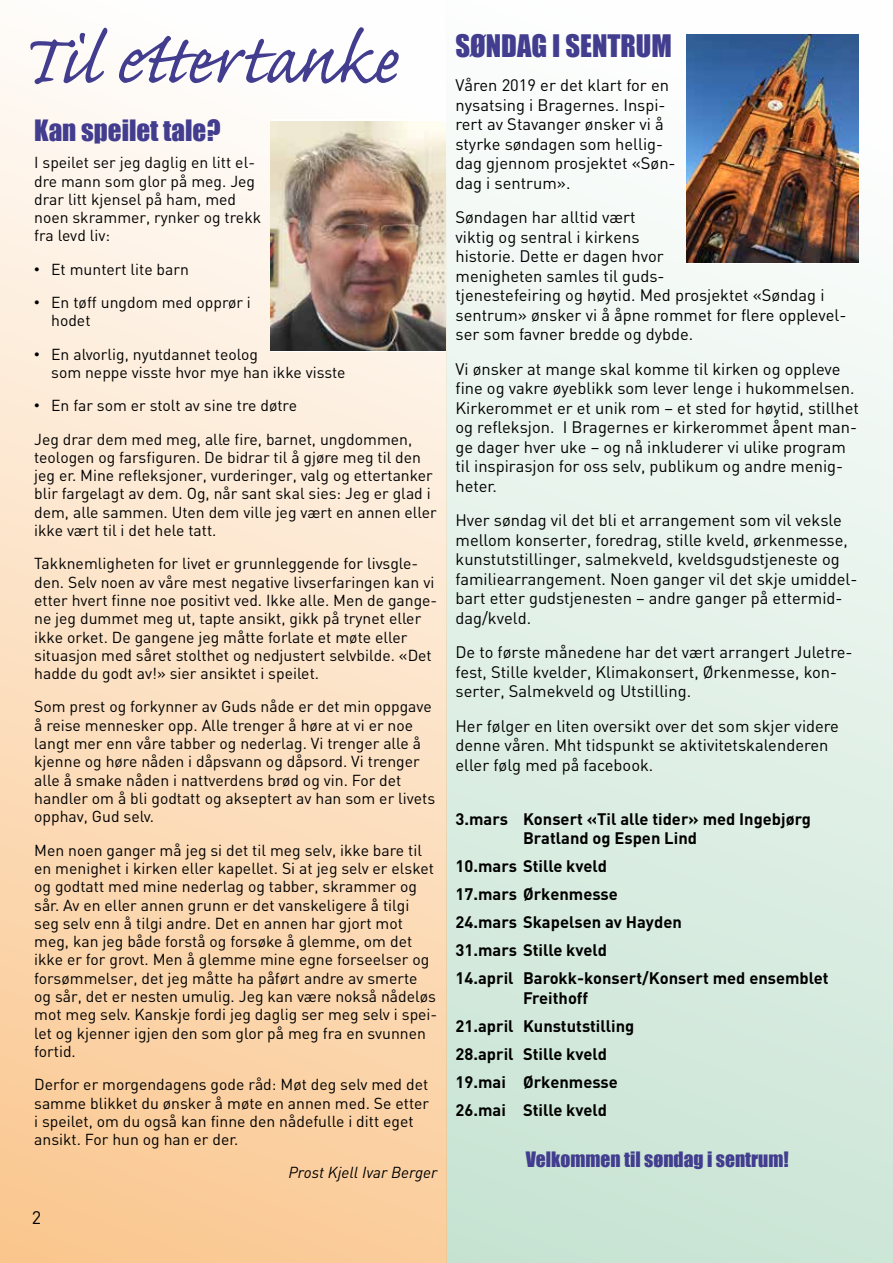
<style>
.page{position:relative;width:893px;height:1263px;background:#fff}
.page>*{position:absolute;margin:0;border:0;box-sizing:border-box;transform-origin:0 0}
.t1{font:91.5px "Caflisch Script Pro";letter-spacing:-.02em;color:#423d8e}
.t2{font:28.5px "Impact";color:#423d8e}
.t3{font:27px "Impact";color:#423d8e}
.t4{font:19.5px "Impact";color:#423d8e}
.t5{font:18px "DIN";color:#000}
.t6{font:16.5px/19.5px "DIN";color:#000}
.t7{font:700 16.5px/28px "DIN";color:#000}
.t8{font:15.75px/18.3px "DIN";color:#000}
.t9{font:italic 15.75px "DIN";color:#000}
.s1{font-family:"Arial"}
</style>
<div class="page">
<div style="left:446px;top:0;width:447px;height:1263px;background:linear-gradient(to bottom,#fff,#c9e4d4)"></div>
<div style="left:0;top:0;width:446px;height:1263px;background:linear-gradient(to bottom,#fefefe,#faca95)"></div>
<img style="left:271px;top:121px;width:174px;height:229px">
<img style="left:686px;top:34px;width:173px;height:229px">
<h1 class="t1" style="left:17px;top:13px;width:380px">Til ettertanke</h1>
<h3 class="t3" style="left:34px;top:109px;width:188px">Kan speilet tale?</h3>
<p class="t8" style="left:34px;top:153px;width:229px">I speilet ser jeg daglig en litt el&shy;dre mann som glor på meg. Jeg drar litt kjensel på ham, med noen skrammer, rynker og trekk fra levd liv:</p>
<p class="t8" style="left:34px;top:260px;width:156px"><span class="s1">•</span> Et muntert lite barn</p>
<p class="t8" style="left:51px;top:293px;width:201px;text-indent:-17px"><span class="s1">•</span> En tøff ungdom med opprør i hodet</p>
<p class="t8" style="left:51px;top:344px;width:296px;text-indent:-17px"><span class="s1">•</span> En alvorlig, nyutdannet teolog<br>som neppe visste hvor mye han ikke visste</p>
<p class="t8" style="left:34px;top:389px;width:380px;line-height:33.3px"><span class="s1">•</span> En far som er stolt av sine tre døtre<br>Jeg drar dem med meg, alle fire, barnet, ungdommen,</p>
<p class="t8" style="left:34px;top:448px;width:404px">teologen og farsfiguren. De bidrar til å gjøre meg til den jeg er. Mine refleksjoner, vurderinger, valg og ettertanker blir fargelagt av dem. Og, når sant skal sies: Jeg er glad i dem, alle sammen. Uten dem ville jeg vært en annen eller ikke vært til i det hele tatt.</p>
<p class="t8" style="left:34px;top:554px;width:405px">Takknemligheten for livet er grunnleggende for livsgle&shy;den. Selv noen av våre mest negative livserfaringen kan vi etter hvert finne noe positivt ved. Ikke alle. Men de gange&shy;ne jeg dummet meg ut, tapte ansikt, gikk på trynet eller ikke orket. De gangene jeg måtte forlate et møte eller situasjon med såret stolthet og nedjustert selvbilde. «Det hadde du godt av!» sier ansiktet i speilet.</p>
<p class="t8" style="left:34px;top:697px;width:402px">Som prest og forkynner av Guds nåde er det min oppgave å reise mennesker opp. Alle trenger å høre at vi er noe langt mer enn våre tabber og nederlag. Vi trenger alle å kjenne og høre nåden i dåpsvann og dåpsord. Vi trenger alle å smake nåden i nattverdens brød og vin. For det handler om å bli godtatt og akseptert av han som er livets opphav, Gud selv.</p>
<p class="t8" style="left:34px;top:840px;width:405px">Men noen ganger må jeg si det til meg selv, ikke bare til en menighet i kirken eller kapellet. Si at jeg selv er elsket og godtatt med mine nederlag og tabber, skrammer og sår. Av en eller annen grunn er det vanskeligere å tilgi seg selv enn å tilgi andre. Det en annen har gjort mot meg, kan jeg både forstå og forsøke å glemme, om det ikke er for grovt. Men å glemme mine egne forseelser og forsømmelser, det jeg måtte ha påført andre av smerte og sår, det er nesten umulig. Jeg kan være nokså nådeløs mot meg selv. Kanskje fordi jeg daglig ser meg selv i spei&shy;let og kjenner igjen den som glor på meg fra en svunnen fortid.</p>
<p class="t8" style="left:34px;top:1075px;width:396px">Derfor er morgendagens gode råd: Møt deg selv med det samme blikket du ønsker å møte en annen med. Se etter i speilet, om du også kan finne den nådefulle i ditt eget ansikt. For hun og han er der.</p>
<p class="t9" style="left:288px;top:1163px;width:151px">Prost Kjell Ivar Berger</p>
<p class="t5" style="left:32px;top:1207px;width:11px">2</p>
<h2 class="t2" style="left:455px;top:23px;width:218px">SØNDAG I SENTRUM</h2>
<p class="t6" style="left:455px;top:75px;width:222px">Våren 2019 er det klart for en nysatsing i Bragernes. Inspi&shy;rert av Stavanger ønsker vi å styrke søndagen som hellig&shy;dag gjennom prosjektet «Søn&shy;dag i sentrum».</p>
<p class="t6" style="left:455px;top:207px;width:392px">Søndagen har alltid vært<br>viktig og sentral i kirkens<br>historie. Dette er dagen hvor<br>menigheten samles til guds-<br>tjenestefeiring og høytid. Med prosjektet «Søndag i sentrum» ønsker vi å åpne rommet for flere opplevel&shy;ser som favner bredde og dybde.</p>
<p class="t6" style="left:455px;top:359px;width:405px">Vi ønsker at mange skal komme til kirken og oppleve fine og vakre øyeblikk som lever lenge i hukommelsen.<br>Kirkerommet er et unik rom – et sted for høytid, stillhet og refleksjon. I Bragernes er kirkerommet åpent man&shy;ge dager hver uke – og nå inkluderer vi ulike program til inspirasjon for oss selv, publikum og andre menig&shy;heter.</p>
<p class="t6" style="left:455px;top:510px;width:403px">Hver søndag vil det bli et arrangement som vil veksle mellom konserter, foredrag, stille kveld, ørkenmesse, kunstutstillinger, salmekveld, kveldsgudstjeneste og familiearrangement. Noen ganger vil det skje umiddel&shy;bart etter gudstjenesten – andre ganger på ettermid&shy;dag/kveld.</p>
<p class="t6" style="left:455px;top:642px;width:399px">De to første månedene har det vært arrangert Juletre&shy;fest, Stille kvelder, Klimakonsert, Ørkenmesse, kon&shy;serter, Salmekveld og Utstilling.</p>
<p class="t6" style="left:455px;top:716px;width:385px">Her følger en liten oversikt over det som skjer videre denne våren. Mht tidspunkt se aktivitetskalenderen eller følg med på facebook.</p>
<p class="t7" style="left:523px;top:808px;width:289px;line-height:19.5px;text-indent:-68px">3.mars Konsert «Til alle tider» med Ingebjørg<br>Bratland og Espen Lind</p>
<p class="t7" style="left:455px;top:851px;width:375px">10.mars Stille kveld<br>17.mars Ørkenmesse<br>24.mars Skapelsen av Hayden<br>31.mars Stille kveld<br>14.april Barokk-konsert/Konsert med ensemblet</p>
<p class="t7" style="left:455px;top:983px;width:180px;text-indent:68px">Freithoff<br>21.april Kunstutstilling<br>28.april Stille kveld<br>19.mai Ørkenmesse<br>26.mai Stille kveld</p>
<p class="t4" style="left:526px;top:1145px;width:264px">Velkommen til søndag i sentrum!</p>
</div>
